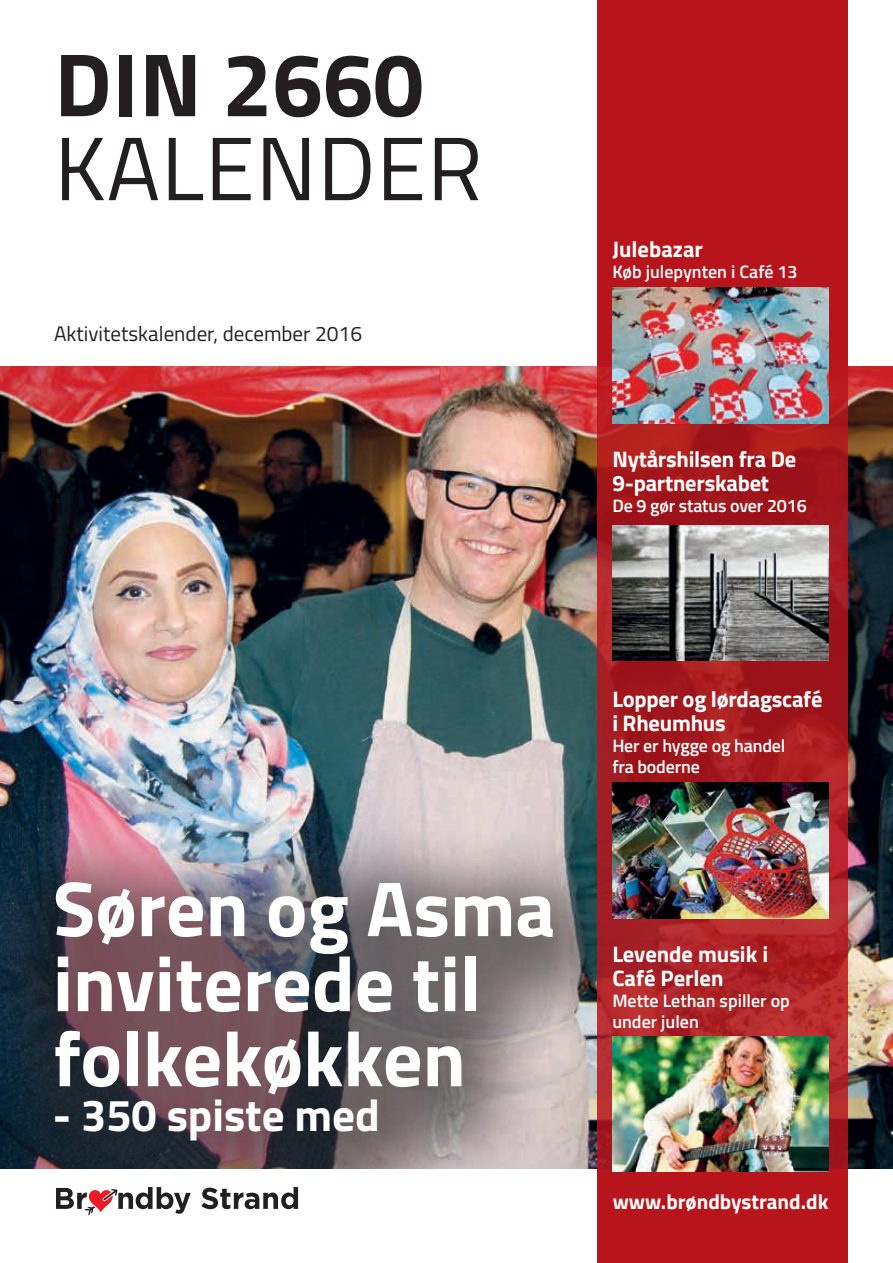
<style>
.page{position:relative;width:893px;height:1263px;background:#fff}
.page>*{position:absolute;margin:0;border:0;box-sizing:border-box;transform-origin:0 0}
.t1{font:90px "Titillium";letter-spacing:.01em;color:#231f20}
.t2{font:700 90px "Titillium";color:#231f20}
.t3{font:700 78px/75px "Titillium";color:#fff}
.t4{font:700 45px "Titillium";color:#fff}
.t5{font:700 22.5px/24px "Titillium";letter-spacing:-.01em;color:#fff}
.t6{font:21px "Titillium";color:#231f20}
.t7{font:700 21px "Titillium";color:#fff}
.t8{font:600 18px/21px "Titillium";letter-spacing:-.005em;color:#fff}
</style>
<div class="page">
<img style="left:0;top:367px;width:893px;height:802px">
<div style="left:0;top:814px;width:641px;height:436px;background:#231f20;opacity:.6"></div>
<div style="left:0;top:1169px;width:893px;height:94px;background:#fff"></div>
<svg style="left:201px;top:1187px;width:97px;height:22px"></svg>
<svg style="left:56px;top:1187px;width:135px;height:28px"></svg>
<svg style="left:597px;top:0;width:251px;height:1263px;background:#af1a1e"></svg>
<img style="left:612px;top:288px;width:216px;height:135px">
<img style="left:612px;top:783px;width:216px;height:135px">
<img style="left:612px;top:1036px;width:216px;height:135px">
<img style="left:612px;top:525px;width:216px;height:135px">
<h1 class="t2" style="left:54px;top:16px;width:371px">DIN 2660</h1>
<h1 class="t1" style="left:54px;top:103px;width:430px">KALENDER</h1>
<p class="t6" style="left:54px;top:318px;width:310px">Aktivitetskalender, december 2016</p>
<p class="t5" style="left:612px;top:236px;width:92px">Julebazar</p>
<p class="t8" style="left:612px;top:260px;width:187px">Køb julepynten i Café 13</p>
<p class="t5" style="left:612px;top:446px;width:185px">Nytårshilsen fra De<br>9-partnerskabet</p>
<p class="t8" style="left:612px;top:494px;width:196px">De 9 gør status over 2016</p>
<h2 class="t3" style="left:53px;top:867px;width:504px">Søren og Asma inviterede til folkekøkken</h2>
<h3 class="t4" style="left:53px;top:1081px;width:328px">- 350 spiste med</h3>
<p class="t5" style="left:612px;top:686px;width:212px">Lopper og lørdagscafé i Rheumhus</p>
<p class="t8" style="left:612px;top:734px;width:175px">Her er hygge og handel fra boderne</p>
<p class="t5" style="left:612px;top:941px;width:157px">Levende musik i<br>Café Perlen</p>
<p class="t8" style="left:612px;top:989px;width:179px">Mette Lethan spiller op under julen</p>
<p class="t7" style="left:613px;top:1185px;width:217px">www.brøndbystrand.dk</p>
</div>
